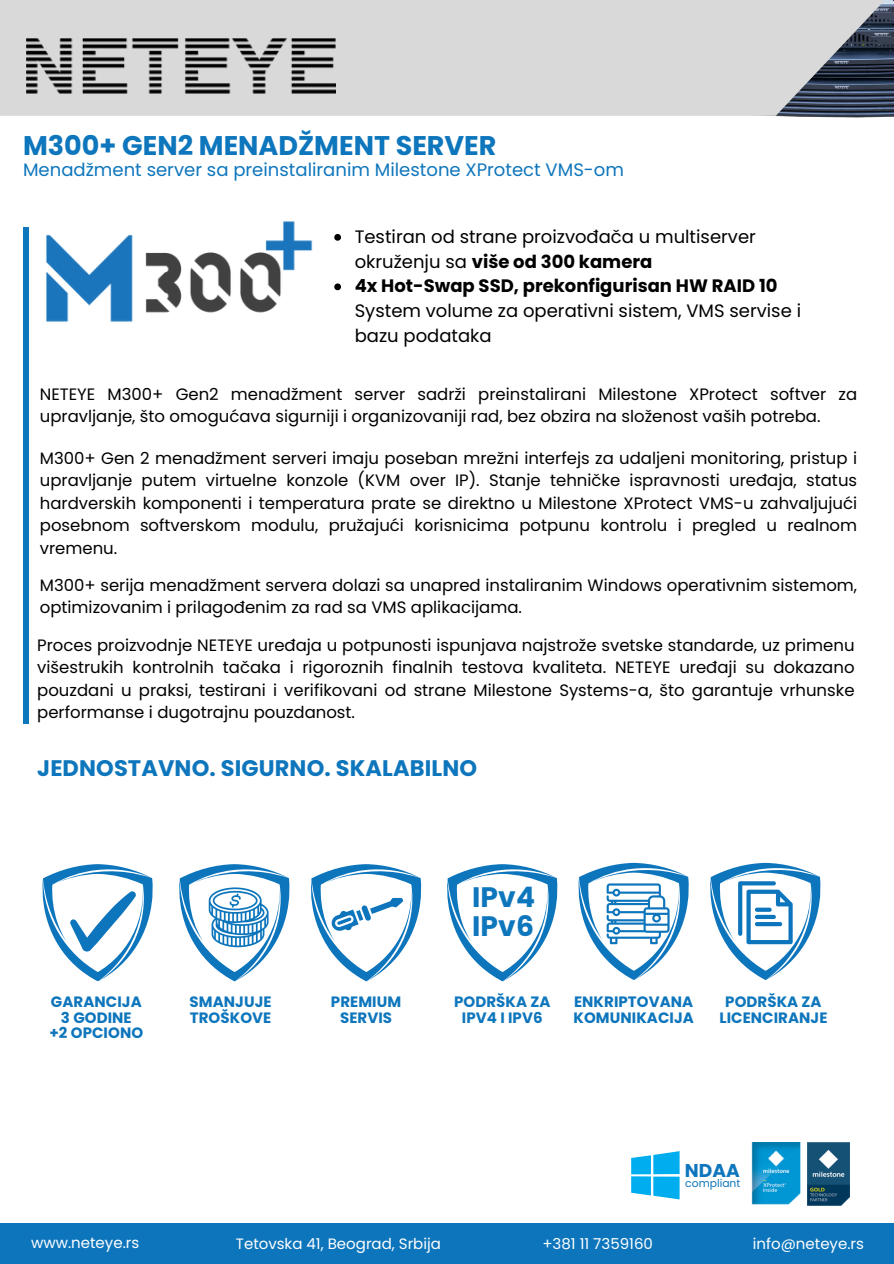
<style>
.page{position:relative;width:894px;height:1264px;background:#fff}
.page>*{position:absolute;margin:0;border:0;box-sizing:border-box;transform-origin:0 0}
.t1{font:700 28.2px/29.5px "Poppins";letter-spacing:.005em;color:#0e76bc}
.t2{font:700 27px "Poppins";color:#0e76bc}
.t3{font:700 22.5px "Poppins";letter-spacing:.005em;color:#0e76bc}
.t4{font:700 18.6px "Poppins";color:#0e76bc}
.t5{font:18px/24.8px "Poppins";color:#000}
.t6{font:18px "Poppins";color:#0e76bc}
.t7{font:16.5px/22.5px "Poppins";color:#000}
.t8{font:700 15px/15.8px "Poppins";letter-spacing:.005em;color:#0e76bc;text-align:center}
.t9{font:15px "Poppins";color:#fff}
.t10{font:700 15px/15.8px "Poppins";letter-spacing:.005em;color:#0d75bc}
.t11{font:10.8px "Poppins";color:#0e76bc}
.s1{font-weight:700}
</style>
<div class="page">
<img style="left:777px;top:0;width:116px;height:118px">
<svg style="left:0;top:0;width:891px;height:116px;background:#cbccce"></svg>
<div style="left:23px;top:227px;width:6px;height:496px;background:#0e76bc"></div>
<img style="left:26px;top:35px;width:309px;height:61px">
<div style="left:0;top:1223px;width:893px;height:40px;background:#0d75bc"></div>
<img style="left:751px;top:1142px;width:50px;height:63px">
<img style="left:807px;top:1142px;width:42px;height:63px">
<svg style="left:631px;top:1151px;width:48px;height:48px"></svg>
<img style="left:46px;top:221px;width:267px;height:101px">
<svg style="left:42px;top:864px;width:111px;height:117px"></svg>
<svg style="left:179px;top:864px;width:111px;height:117px"></svg>
<svg style="left:447px;top:864px;width:111px;height:117px"></svg>
<svg style="left:311px;top:864px;width:111px;height:117px"></svg>
<svg style="left:578px;top:862px;width:111px;height:117px"></svg>
<svg style="left:710px;top:862px;width:111px;height:117px"></svg>
<svg style="left:334px;top:234px;width:7px;height:7px"></svg>
<svg style="left:334px;top:283px;width:7px;height:7px"></svg>
<p class="t2" style="left:23px;top:126px;width:475px">M300+ GEN2 MENADŽMENT SERVER</p>
<p class="t6" style="left:23px;top:157px;width:602px">Menadžment server sa preinstaliranim Milestone XProtect VMS-om</p>
<p class="t5" style="left:354px;top:224px;width:402px">Testiran od strane proizvođača u multiserver okruženju sa <span class="s1">više od 300 kamera</span></p>
<p class="t5" style="left:354px;top:274px;width:447px"><span class="s1">4x Hot-Swap SSD, prekonfigurisan HW RAID 10<br></span>System volume za operativni sistem, VMS servise i bazu podataka</p>
<p class="t7" style="left:40px;top:383px;width:818px">NETEYE M300+ Gen2 menadžment server sadrži preinstalirani Milestone XProtect softver za upravljanje, što omogućava sigurniji i organizovaniji rad, bez obzira na složenost vaših potreba.</p>
<p class="t7" style="left:40px;top:446px;width:818px;text-align:justify">M300+ Gen 2 menadžment serveri imaju poseban mrežni interfejs za udaljeni monitoring, pristup i upravljanje putem virtuelne konzole (KVM over IP). Stanje tehničke ispravnosti uređaja, status hardverskih komponenti i temperatura prate se direktno u Milestone XProtect VMS-u zahvaljujući posebnom softverskom modulu, pružajući korisnicima potpunu kontrolu i pregled u realnom vremenu.</p>
<p class="t7" style="left:40px;top:574px;width:818px">M300+ serija menadžment servera dolazi sa unapred instaliranim Windows operativnim sistemom, optimizovanim i prilagođenim za rad sa VMS aplikacijama.</p>
<h6 class="t7" style="left:37px;top:634px;width:818px;text-align:justify">Proces proizvodnje NETEYE uređaja u potpunosti ispunjava najstrože svetske standarde, uz primenu višestrukih kontrolnih tačaka i rigoroznih finalnih testova kvaliteta. NETEYE uređaji su dokazano pouzdani u praksi, testirani i verifikovani od strane Milestone Systems-a, što garantuje vrhunske performanse i dugotrajnu pouzdanost.</h6>
<h3 class="t3" style="left:37px;top:752px;width:441px">JEDNOSTAVNO. SIGURNO. SKALABILNO</h3>
<h6 class="t10" style="left:49px;top:993px;width:95px;text-align:center">GARANCIJA<br>3 GODINE<br>+2 OPCIONO</h6>
<p class="t1" style="left:472px;top:882px;width:64px">IPv4<br>IPv6</p>
<h6 class="t8" style="left:189px;top:993px;width:83px;text-align:left">SMANJUJE<br>TROŠKOVE</h6>
<p class="t8" style="left:331px;top:993px;width:72px">PREMIUM<br>SERVIS</p>
<p class="t8" style="left:719px;top:993px;width:109px">PODRŠKA ZA<br>LICENCIRANJE</p>
<p class="t8" style="left:454px;top:993px;width:98px">PODRŠKA ZA<br>IPV4 I IPV6</p>
<p class="t10" style="left:573px;top:993px;width:122px">ENKRIPTOVANA<br>KOMUNIKACIJA</p>
<p class="t4" style="left:684px;top:1157px;width:56px">NDAA</p>
<p class="t11" style="left:685px;top:1175px;width:57px">compliant</p>
<p class="t9" style="left:31px;top:1232px;width:109px">www.neteye.rs</p>
<p class="t9" style="left:236px;top:1233px;width:206px">Tetovska 41, Beograd, Srbija</p>
<h1 class="t9" style="left:542px;top:1233px;width:112px">+381 11 7359160</h1>
<h5 class="t9" style="left:752px;top:1233px;width:112px">info@neteye.rs</h5>
</div>
